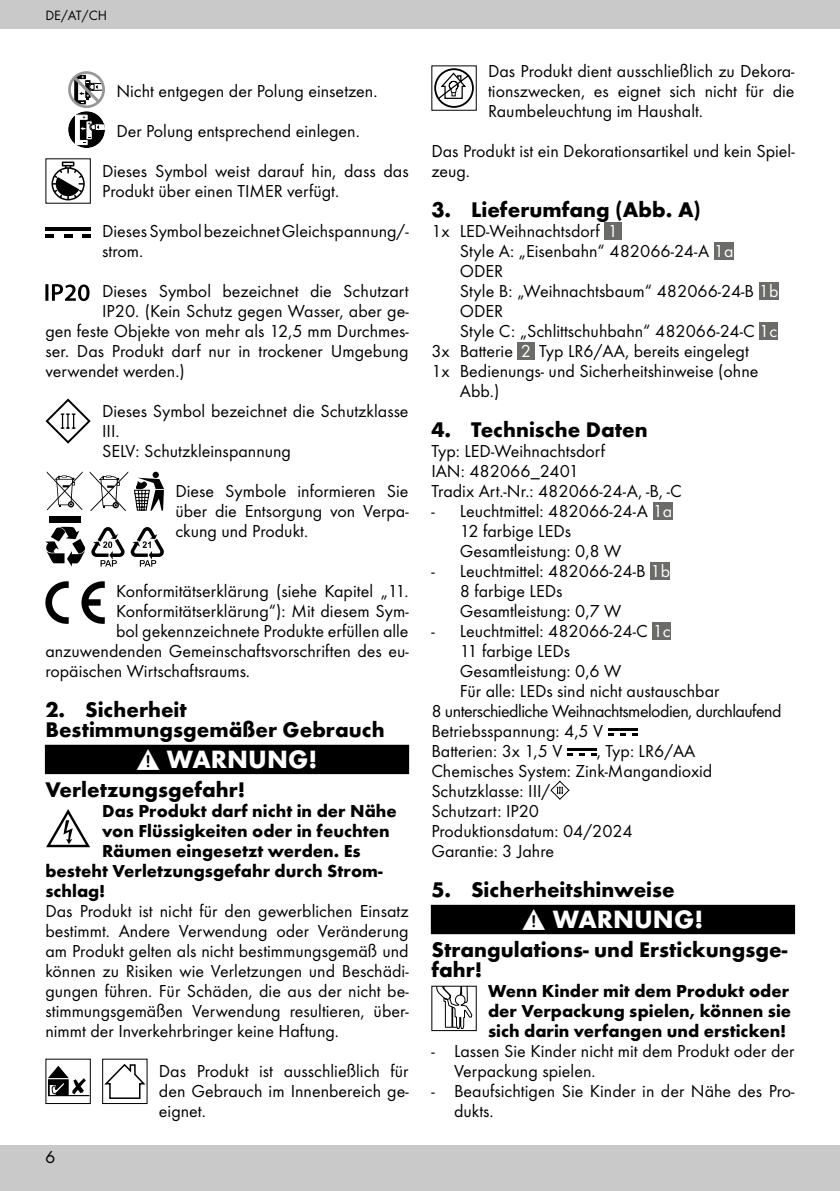
<style>
.page{position:relative;width:840px;height:1191px;background:#fff}
.page>*{position:absolute;margin:0;border:0;box-sizing:border-box;transform-origin:0 0}
.t1{font:700 26px "Futura TOT";color:#fff}
.t2{font:700 22px/20px "Futura TOT";color:#000}
.t3{font:18px/20px "Futura TOT Boo";color:#000}
.t4{font:700 18px/20px "Futura TOT";color:#000;text-align:justify}
.t5{font:18px "Futura TOT Boo";letter-spacing:-.03em;color:#000}
.t6{font:16px "Futura LT Pro";color:#000}
.t7{font:14px "Futura TOT Boo";color:#000}
.s1{color:#fff}
</style>
<div class="page">
<div style="left:0;top:1145px;width:839px;height:46px;background:#c9c9c9"></div>
<div style="left:0;top:0;width:839px;height:29px;background:#c9c9c9"></div>
<div style="left:45px;top:745px;width:363px;height:28px;background:#000"></div>
<div style="left:45px;top:744px;width:364px;height:30px;border:1px solid #000"></div>
<svg style="left:68px;top:71px;width:37px;height:77px"></svg>
<svg style="left:51px;top:162px;width:34px;height:38px"></svg>
<hr style="left:45px;top:227px;width:46px;height:3px;background:#000">
<svg style="left:64px;top:234px;width:8px;height:3px"></svg>
<svg style="left:45px;top:234px;width:9px;height:3px"></svg>
<svg style="left:82px;top:234px;width:9px;height:3px"></svg>
<svg style="left:45px;top:284px;width:44px;height:17px"></svg>
<svg style="left:45px;top:398px;width:46px;height:46px"></svg>
<div style="left:49px;top:516px;width:31px;height:6px;background:#000"></div>
<svg style="left:47px;top:471px;width:36px;height:39px"></svg>
<svg style="left:90px;top:471px;width:38px;height:40px"></svg>
<div style="left:152px;top:472px;width:7px;height:6px;background:#000;border-radius:50%"></div>
<svg style="left:134px;top:478px;width:30px;height:32px"></svg>
<svg style="left:91px;top:527px;width:33px;height:39px"></svg>
<svg style="left:45px;top:527px;width:40px;height:39px"></svg>
<svg style="left:131px;top:527px;width:33px;height:39px"></svg>
<svg style="left:45px;top:581px;width:24px;height:43px"></svg>
<svg style="left:81px;top:581px;width:24px;height:43px"></svg>
<svg style="left:46px;top:809px;width:44px;height:39px"></svg>
<svg style="left:48px;top:1065px;width:41px;height:31px"></svg>
<div style="left:45px;top:1058px;width:46px;height:46px;border:1px solid #000"></div>
<svg style="left:104px;top:1063px;width:41px;height:36px"></svg>
<div style="left:102px;top:1058px;width:45px;height:46px;border:1px solid #000"></div>
<div style="left:431px;top:905px;width:363px;height:28px;background:#000"></div>
<div style="left:430px;top:904px;width:364px;height:30px;border:1px solid #000"></div>
<svg style="left:435px;top:69px;width:37px;height:38px"></svg>
<div style="left:434px;top:68px;width:39px;height:40px;border:2px solid #000;border-radius:50%"></div>
<svg style="left:436px;top:72px;width:33px;height:28px"></svg>
<div style="left:604px;top:222px;width:17px;height:17px;background:#6b6b6a"></div>
<div style="left:713px;top:242px;width:20px;height:17px;background:#6b6b6a"></div>
<div style="left:758px;top:282px;width:20px;height:17px;background:#6b6b6a"></div>
<div style="left:758px;top:322px;width:18px;height:17px;background:#6b6b6a"></div>
<div style="left:517px;top:342px;width:17px;height:17px;background:#6b6b6a"></div>
<div style="left:652px;top:502px;width:20px;height:17px;background:#6b6b6a"></div>
<div style="left:650px;top:562px;width:19px;height:17px;background:#6b6b6a"></div>
<div style="left:652px;top:622px;width:18px;height:17px;background:#6b6b6a"></div>
<hr style="left:607px;top:728px;width:30px;height:2px;background:#000">
<hr style="left:566px;top:748px;width:30px;height:2px;background:#000">
<svg style="left:550px;top:780px;width:19px;height:20px"></svg>
<svg style="left:436px;top:987px;width:36px;height:42px"></svg>
<div style="left:431px;top:985px;width:45px;height:46px;border:1px solid #000"></div>
<p class="t7" style="left:45px;top:7px;width:63px">DE/AT/CH</p>
<p class="t3" style="left:116px;top:81px;width:262px">Nicht entgegen der Polung einsetzen.</p>
<p class="t3" style="left:116px;top:121px;width:245px">Der Polung entsprechend einlegen.</p>
<p class="t3" style="left:102px;top:161px;width:308px">Dieses Symbol weist darauf hin, dass das<br>Produkt über einen TIMER verfügt.</p>
<p class="t3" style="left:102px;top:221px;width:308px">Dieses Symbol bezeichnet Gleichspannung/- strom.</p>
<p class="t3" style="left:102px;top:281px;width:308px">Dieses Symbol bezeichnet die Schutzart</p>
<p class="t3" style="left:102px;top:301px;width:308px">IP20. (Kein Schutz gegen Wasser, aber ge-</p>
<p class="t3" style="left:45px;top:321px;width:364px">gen feste Objekte von mehr als 12,5 mm Durchmes-</p>
<p class="t3" style="left:45px;top:341px;width:364px">ser. Das Produkt darf nur in trockener Umgebung</p>
<p class="t3" style="left:45px;top:361px;width:141px">verwendet werden.)</p>
<p class="t3" style="left:102px;top:401px;width:308px">Dieses Symbol bezeichnet die Schutzklasse<br>III.<br>SELV: Schutzkleinspannung</p>
<p class="t3" style="left:175px;top:481px;width:235px;text-align:justify">Diese Symbole informieren Sie über die Entsorgung von Verpa&shy;ckung und Produkt.</p>
<p class="t3" style="left:116px;top:581px;width:294px">Konformitätserklärung (siehe Kapitel „11.</p>
<p class="t3" style="left:116px;top:601px;width:294px">Konformitätserklärung“): Mit diesem Sym-</p>
<p class="t3" style="left:116px;top:621px;width:294px">bol gekennzeichnete Produkte erfüllen alle</p>
<p class="t3" style="left:45px;top:641px;width:364px">anzuwendenden Gemeinschaftsvorschriften des eu-</p>
<p class="t3" style="left:45px;top:661px;width:206px">ropäischen Wirtschaftsraums.</p>
<p class="t2" style="left:45px;top:699px;width:340px">2. Sicherheit<br>Bestimmungsgemäßer Gebrauch</p>
<h1 class="t1" style="left:167px;top:743px;width:152px">WARNUNG!</h1>
<p class="t2" style="left:45px;top:779px;width:201px">Verletzungsgefahr!</p>
<p class="t4" style="left:102px;top:800px;width:296px">Das Produkt darf nicht in der Nähe</p>
<p class="t4" style="left:102px;top:820px;width:289px">von Flüssigkeiten oder in feuchten</p>
<p class="t4" style="left:102px;top:840px;width:260px">Räumen eingesetzt werden. Es</p>
<p class="t4" style="left:45px;top:860px;width:338px">besteht Verletzungsgefahr durch Strom-</p>
<p class="t4" style="left:45px;top:880px;width:61px">schlag!</p>
<p class="t3" style="left:45px;top:901px;width:364px;text-align:justify">Das Produkt ist nicht für den gewerblichen Einsatz bestimmt. Andere Verwendung oder Veränderung am Produkt gelten als nicht bestimmungsgemäß und können zu Risiken wie Verletzungen und Beschädi&shy;gungen führen. Für Schäden, die aus der nicht be&shy;stimmungsgemäßen Verwendung resultieren, über&shy;nimmt der Inverkehrbringer keine Haftung.</p>
<p class="t3" style="left:159px;top:1061px;width:251px;text-align:justify">Das Produkt ist ausschließlich für den Gebrauch im Innenbereich ge&shy;eignet.</p>
<p class="t6" style="left:45px;top:1146px;width:11px">6</p>
<p class="t3" style="left:488px;top:61px;width:308px;text-align:justify">Das Produkt dient ausschließlich zu Dekora&shy;tionszwecken, es eignet sich nicht für die Raumbeleuchtung im Haushalt.</p>
<p class="t3" style="left:431px;top:141px;width:364px">Das Produkt ist ein Dekorationsartikel und kein Spiel&shy;zeug.</p>
<p class="t2" style="left:431px;top:199px;width:271px">3. Lieferumfang (Abb. A)</p>
<p class="t3" style="left:431px;top:221px;width:188px">1x LED-Weihnachtsdorf <span class="s1">1</span></p>
<p class="t3" style="left:459px;top:241px;width:275px">Style A: „Eisenbahn“ 482066-24-A <span class="s1">1a</span></p>
<p class="t3" style="left:459px;top:261px;width:45px">ODER</p>
<p class="t3" style="left:459px;top:281px;width:320px">Style B: „Weihnachtsbaum“ 482066-24-B <span class="s1">1b</span></p>
<p class="t3" style="left:459px;top:301px;width:45px">ODER</p>
<p class="t3" style="left:459px;top:321px;width:319px">Style C: „Schlittschuhbahn“ 482066-24-C <span class="s1">1c</span></p>
<p class="t3" style="left:431px;top:341px;width:319px">3x Batterie <span class="s1">2</span> Typ LR6/AA, bereits eingelegt</p>
<p class="t3" style="left:431px;top:361px;width:328px">1x Bedienungs- und Sicherheitshinweise (ohne</p>
<p class="t3" style="left:459px;top:381px;width:41px">Abb.)</p>
<p class="t2" style="left:431px;top:419px;width:218px">4. Technische Daten</p>
<p class="t3" style="left:431px;top:441px;width:252px">Typ: LED-Weihnachtsdorf<br>IAN: 482066_2401<br>Tradix Art.-Nr.: 482066-24-A, -B, -C</p>
<p class="t3" style="left:459px;top:501px;width:214px;text-indent:-28px">- Leuchtmittel: 482066-24-A <span class="s1">1a<br></span>12 farbige LEDs<br>Gesamtleistung: 0,8 W</p>
<p class="t3" style="left:459px;top:561px;width:212px;text-indent:-28px">- Leuchtmittel: 482066-24-B <span class="s1">1b<br></span>8 farbige LEDs<br>Gesamtleistung: 0,7 W</p>
<p class="t3" style="left:431px;top:621px;width:241px">- Leuchtmittel: 482066-24-C <span class="s1">1c</span></p>
<p class="t3" style="left:459px;top:641px;width:112px">11 farbige LEDs</p>
<p class="t3" style="left:459px;top:661px;width:163px">Gesamtleistung: 0,6 W</p>
<p class="t3" style="left:459px;top:681px;width:261px">Für alle: LEDs sind nicht austauschbar</p>
<p class="t5" style="left:431px;top:700px;width:351px">8 unterschiedliche Weihnachtsmelodien, durchlaufend</p>
<p class="t3" style="left:431px;top:721px;width:173px">Betriebsspannung: 4,5 V</p>
<p class="t3" style="left:431px;top:741px;width:132px">Batterien: 3x 1,5 V</p>
<p class="t3" style="left:431px;top:741px;width:282px;text-indent:165px">, Typ: LR6/AA<br>Chemisches System: Zink-Mangandioxid<br>Schutzklasse: III/<br>Schutzart: IP20<br>Produktionsdatum: 04/2024<br>Garantie: 3 Jahre</p>
<p class="t2" style="left:431px;top:879px;width:245px">5. Sicherheitshinweise</p>
<h1 class="t1" style="left:552px;top:903px;width:152px">WARNUNG!</h1>
<p class="t2" style="left:431px;top:939px;width:357px">Strangulations- und Erstickungsge&shy;fahr!</p>
<p class="t4" style="left:488px;top:980px;width:304px">Wenn Kinder mit dem Produkt oder der Verpackung spielen, können sie sich darin verfangen und ersticken!</p>
<p class="t3" style="left:454px;top:1041px;width:342px;text-indent:-23px">- Lassen Sie Kinder nicht mit dem Produkt oder der<br>Verpackung spielen.</p>
<p class="t3" style="left:454px;top:1081px;width:342px;text-indent:-23px">- Beaufsichtigen Sie Kinder in der Nähe des Pro&shy;dukts.</p>
</div>
